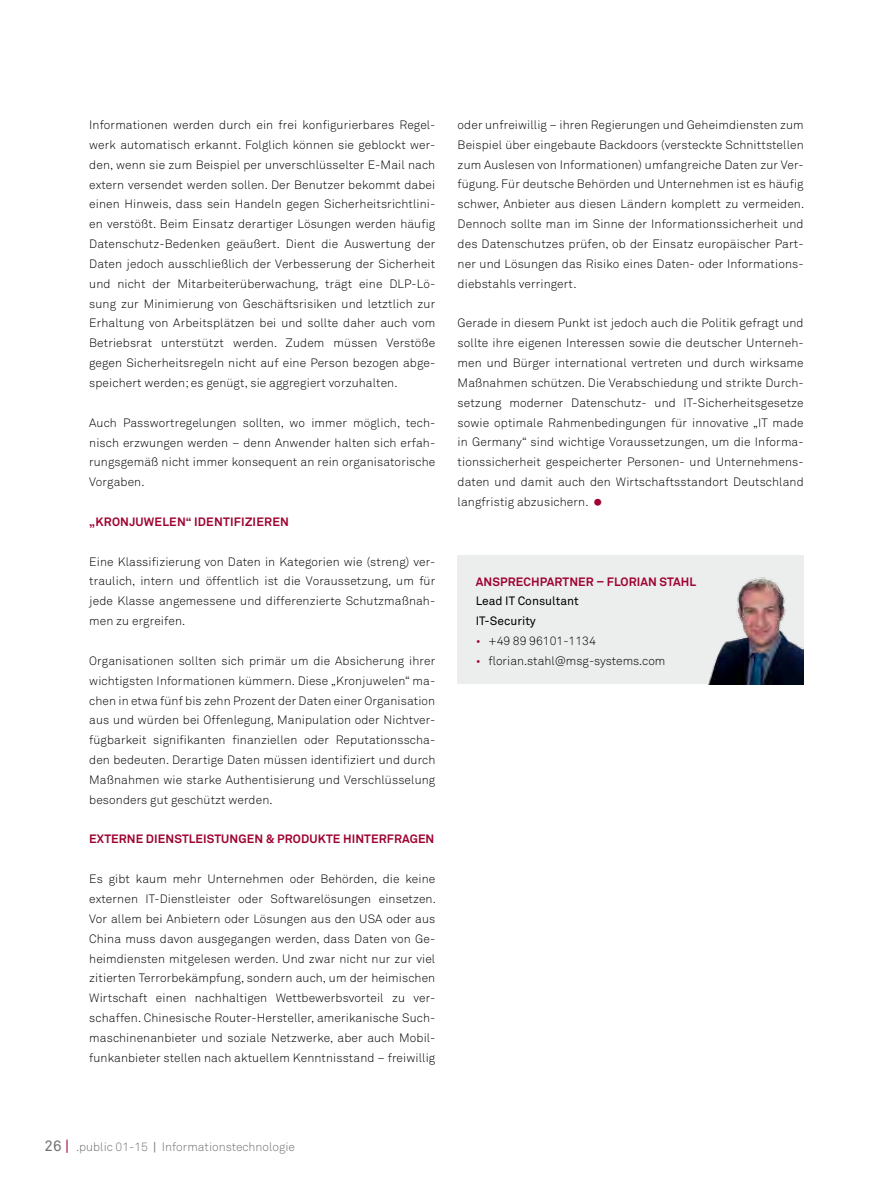
<style>
.page{position:relative;width:893px;height:1191px;background:#fff}
.page>*{position:absolute;margin:0;border:0;box-sizing:border-box;transform-origin:0 0}
.t1{font:300 30px "Akkurat Std";color:#9e0331}
.t2{font:300 12px/19.8px "Akkurat Std";letter-spacing:.01em;color:#000;text-align:justify}
.t3{font:700 12px "Akkurat Std";letter-spacing:.01em;color:#9e0331}
.t4{font:300 12px "Akkurat Std";color:#707172}
.t5{font:12px/19.8px "Akkurat Std";color:#000}
.s1{color:#9e0331}
.s2{font-weight:400;font-size:15px}
.s3{font-weight:400;font-size:15px;color:#9e0331}
.s4{font-weight:400}
</style>
<div class="page">
<div style="left:458px;top:556px;width:346px;height:128px;background:#eceded"></div>
<img style="left:708px;top:577px;width:96px;height:107px">
<p class="t2" style="left:89px;top:115px;width:348px">Informationen werden durch ein frei konfigurierbares Regel&shy;werk automatisch erkannt. Folglich können sie geblockt wer&shy;den, wenn sie zum Beispiel per unverschlüsselter E-Mail nach extern versendet werden sollen. Der Benutzer bekommt dabei einen H inweis, dass sein Handeln gegen Sicherheitsrichtlini&shy;en verstößt. Beim Einsatz derartiger Lösungen werden häufig Datenschutz-Bedenken geäußert. Dient die Auswertung der Daten jedoch ausschließlich der Verbesserung der Sicherheit und nicht der Mitarbeiterüberwachung, trägt eine DLP-Lö&shy;sung zur Minimierung von Geschäftsrisiken und letztlich zur Erhaltung von Arbeitsplätzen bei und sollte daher auch vom Betriebsrat unterstützt werden. Zudem müssen Verstöße gegen Sicherheitsregeln nicht auf eine Person bezogen abge&shy;speichert werden; es genügt, sie aggregiert vorzuhalten.</p>
<p class="t2" style="left:89px;top:412px;width:348px">Auch Passwortregelungen sollten, wo immer möglich, tech&shy;nisch erzwungen werden – denn Anwender halten sich erfah&shy;rungsgemäß nicht immer konsequent an rein organisatorische Vorgaben.</p>
<p class="t3" style="left:89px;top:514px;width:64px">„KRONJ UWELE</p>
<p class="t3" style="left:177px;top:514px;width:53px">N“ IDENTIFIZIE</p>
<p class="t3" style="left:264px;top:514px;width:26px">REN</p>
<p class="t2" style="left:89px;top:551px;width:348px">Eine Klassifizierung von Daten in Kategorien wie (streng) ver&shy;traulich, intern und öffentlich ist die Voraussetzung, um für jede Klasse angemessene und differenzierte Schutzmaßnah&shy;men zu ergreifen.</p>
<p class="t2" style="left:89px;top:651px;width:348px">Organisationen sollten sich primär um die Absicherung ihrer wichtigsten Informationen kümmern. Diese „Kronjuwelen“ ma&shy;chen in etwa fünf bis zehn Prozent der Daten einer Organisation aus und würden bei Offenlegung, Manipulation oder N ichtver&shy;fügbarkeit signifikanten finanziellen oder Reputationsscha&shy;den bedeuten. Derartige Daten müssen identifiziert und durch Maßnahmen wie starke Authentisierung und Verschlüsselung besonders gut geschützt werden.</p>
<p class="t3" style="left:89px;top:832px;width:93px">EXTERNE DIENSTLEIST</p>
<p class="t3" style="left:221px;top:832px;width:215px">UNGEN &amp; PRODUKTE HI NTERFRAGEN</p>
<p class="t2" style="left:89px;top:869px;width:348px">Es gibt kaum mehr Unternehmen oder Behörden, die keine externen IT-Dienstleister oder Softwarelösungen einsetzen.<br>Vor allem bei Anbietern oder Lösungen aus den USA oder aus China muss davon ausgegangen werden, dass Daten von Ge&shy;heimdiensten mitgelesen werden. Und zwar nicht nur zur viel zitierten Terrorbekämpfung, sondern auch, um der heimischen Wirtschaft einen nachhaltigen Wettbewerbsvorteil zu ver&shy;schaffen. Chinesische Router-Hersteller, amerikanische Such&shy;maschinenanbieter und soziale Netzwerke, aber auch Mobil&shy;funkanbieter stellen nach aktuellem Kenntnisstand – freiwillig</p>
<p class="t2" style="left:458px;top:115px;width:348px">oder unfreiwillig – ihren Regierungen und Geheimdiensten zum Beispiel über eingebaute Backdoors (versteckte Schnittstellen zum Auslesen von Informationen) umfangreiche Daten zur Ver&shy;fügung. Für deutsche Behörden und Unternehmen ist es häufig schwer, Anbieter aus diesen Ländern komplett zu vermeiden.<br>Dennoch sollte man im Sinne der Informationssicherheit und des Datenschutzes prüfen, ob der Einsatz europäischer Part&shy;ner und Lösungen das Risiko eines Daten- oder Informations&shy;diebstahls verringert.</p>
<p class="t2" style="left:458px;top:313px;width:348px">Gerade in diesem Punkt ist jedoch auch die Politik gefragt und sollte ihre eigenen Interessen sowie die deutscher Unterneh&shy;men und Bürger international vertreten und durch wirksame Maßnahmen schützen. Die Verabschiedung und strikte Durch&shy;setzung moderner Datenschutz- und IT-Sicherheitsgesetze sowie optimale Rahmenbedingungen für innovative „IT made in Germany“ sind wichtige Voraussetzungen, um die Informa&shy;tionssicherheit gespeicherter Personen- und Unternehmens&shy;daten und damit auch den Wirtschaftsstandort Deutschland langfristig abzusichern.</p>
<h1 class="t1" style="left:591px;top:483px;width:14px">•</h1>
<p class="t3" style="left:476px;top:574px;width:219px">ANSPRECHPARTNER – FLORIAN STA HL</p>
<p class="t5" style="left:476px;top:591px;width:104px">Lead IT Consultant<br>IT-Security</p>
<p class="t2" style="left:476px;top:631px;width:122px"><span class="s1">•</span> +49 89 96101-1134</p>
<p class="t2" style="left:476px;top:651px;width:191px"><span class="s1">•</span> florian.stahl@msg-systems.com</p>
<p class="t4" style="left:45px;top:1140px;width:252px"><span class="s2">26</span> <span class="s3">|</span> .public 01-15 <span class="s4">|</span> Informationstechnologie</p>
</div>
